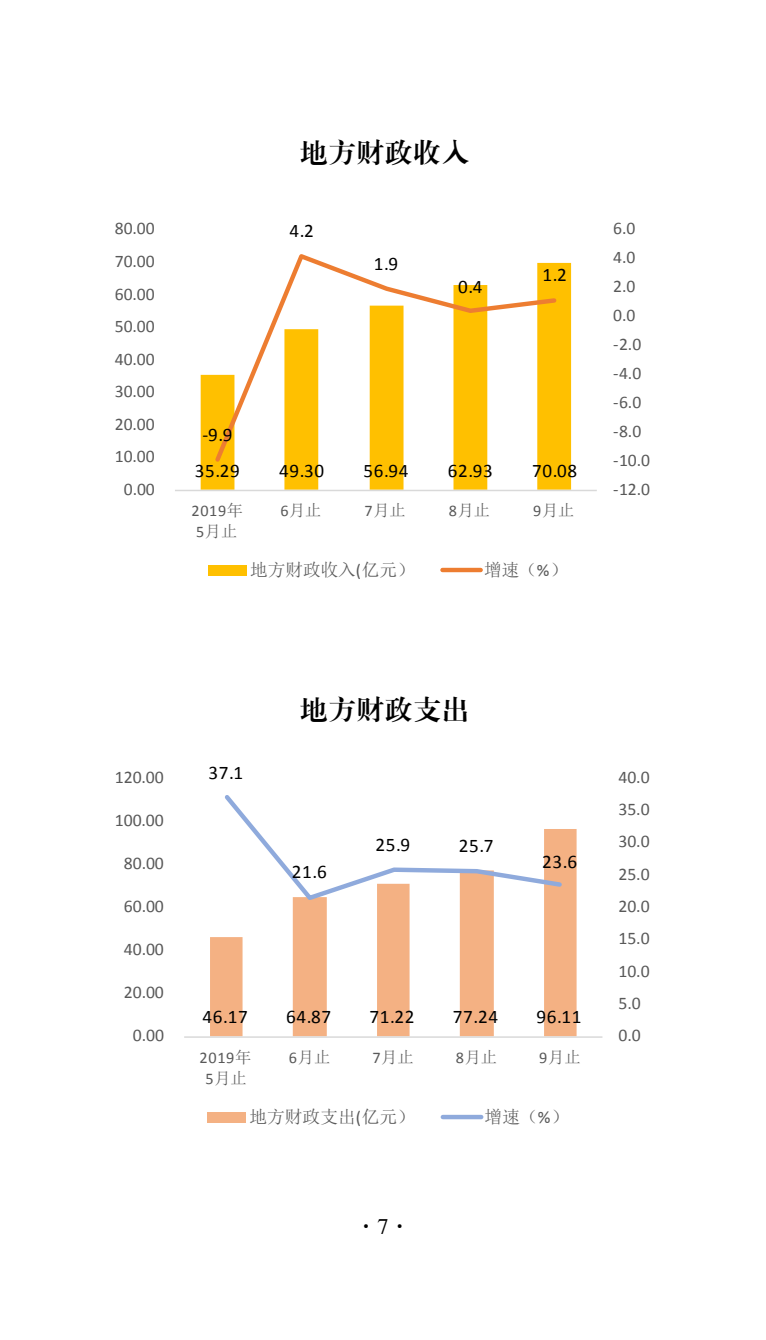
<style>
.page{position:relative;width:766px;height:1340px;background:#fff}
.page>*{position:absolute;margin:0;border:0;box-sizing:border-box;transform-origin:0 0}
.t1{font:27px "FZXBSJW GB1 0";letter-spacing:.05em;color:#000}
.t2{font:22.5px "FZSSJW GB1 0";color:#000}
.t3{font:19.35px "Calibri";letter-spacing:.03em;color:#000}
.t4{font:19.12px "Calibri";letter-spacing:.03em;color:#000}
.t5{font:17.78px "Calibri";letter-spacing:-.005em;color:#595959}
.t6{font:17.78px "Sim Sun";color:#595959}
.t7{font:16.2px "Sim Sun";color:#595959}
.t8{font:16.2px "Calibri";letter-spacing:.04em;color:#595959}
.s1{font-family:"Sim Sun"}
.s2{font-family:"Calibri"}
</style>
<div class="page">
<svg style="left:201px;top:263px;width:370px;height:227px;fill:#ffc000"></svg>
<hr style="left:175px;top:490px;width:421px;height:1px;background:#d9d9d9">
<svg style="left:212px;top:254px;width:347px;height:211px"></svg>
<div style="left:208px;top:565px;width:38px;height:10px;background:#ffc000"></div>
<hr style="left:442px;top:568px;width:38px;height:4px;background:#ed7d31">
<svg style="left:210px;top:829px;width:366px;height:207px"></svg>
<hr style="left:184px;top:1036px;width:418px;height:1px;background:#d9d9d9">
<svg style="left:221px;top:795px;width:343px;height:108px"></svg>
<div style="left:207px;top:1111px;width:38px;height:11px;background:#f4b183"></div>
<div style="left:442px;top:1114px;width:39px;height:5px;background:#8faadc"></div>
<p class="t5" style="left:115px;top:217px;width:41px">80.00</p>
<p class="t5" style="left:115px;top:250px;width:41px">70.00</p>
<p class="t5" style="left:115px;top:282px;width:41px">60.00</p>
<p class="t5" style="left:115px;top:315px;width:41px">50.00</p>
<p class="t5" style="left:115px;top:347px;width:41px">40.00</p>
<p class="t5" style="left:115px;top:380px;width:41px">30.00</p>
<p class="t5" style="left:115px;top:412px;width:41px">20.00</p>
<p class="t5" style="left:115px;top:445px;width:41px">10.00</p>
<p class="t5" style="left:124px;top:477px;width:32px">0.00</p>
<h1 class="t1" style="left:300px;top:138px;width:170px">地方财政收入</h1>
<p class="t4" style="left:289px;top:219px;width:26px">4.2</p>
<p class="t4" style="left:202px;top:422px;width:32px">-9.9</p>
<p class="t4" style="left:374px;top:252px;width:26px">1.9</p>
<p class="t4" style="left:458px;top:274px;width:26px">0.4</p>
<p class="t4" style="left:542px;top:263px;width:26px">1.2</p>
<p class="t4" style="left:195px;top:458px;width:46px">35.29</p>
<p class="t4" style="left:279px;top:458px;width:46px">49.30</p>
<p class="t4" style="left:363px;top:458px;width:46px">56.94</p>
<p class="t4" style="left:447px;top:458px;width:46px">62.93</p>
<p class="t4" style="left:532px;top:458px;width:46px">70.08</p>
<p class="t8" style="left:191px;top:501px;width:53px">2019<span class="s1">年</span></p>
<p class="t7" style="left:196px;top:523px;width:43px"><span class="s2">5</span>月止</p>
<p class="t7" style="left:280px;top:502px;width:43px"><span class="s2">6</span>月止</p>
<p class="t7" style="left:364px;top:502px;width:43px"><span class="s2">7</span>月止</p>
<p class="t7" style="left:449px;top:502px;width:43px"><span class="s2">8</span>月止</p>
<p class="t7" style="left:533px;top:502px;width:43px"><span class="s2">9</span>月止</p>
<p class="t6" style="left:250px;top:560px;width:166px">地方财政收入<span class="s2">(</span>亿元）</p>
<p class="t6" style="left:484px;top:560px;width:85px">增速（<span class="s2">%</span>）</p>
<p class="t5" style="left:613px;top:217px;width:24px">6.0</p>
<p class="t5" style="left:613px;top:246px;width:24px">4.0</p>
<p class="t5" style="left:613px;top:275px;width:24px">2.0</p>
<p class="t5" style="left:613px;top:304px;width:24px">0.0</p>
<p class="t5" style="left:613px;top:333px;width:30px">-2.0</p>
<p class="t5" style="left:613px;top:362px;width:30px">-4.0</p>
<p class="t5" style="left:613px;top:391px;width:30px">-6.0</p>
<p class="t5" style="left:613px;top:420px;width:30px">-8.0</p>
<p class="t5" style="left:613px;top:448px;width:38px">-10.0</p>
<p class="t5" style="left:613px;top:477px;width:38px">-12.0</p>
<p class="t5" style="left:115px;top:765px;width:50px">120.00</p>
<p class="t5" style="left:115px;top:808px;width:50px">100.00</p>
<p class="t5" style="left:124px;top:851px;width:41px">80.00</p>
<p class="t5" style="left:124px;top:894px;width:41px">60.00</p>
<p class="t5" style="left:124px;top:937px;width:41px">40.00</p>
<p class="t5" style="left:124px;top:981px;width:41px">20.00</p>
<p class="t5" style="left:133px;top:1024px;width:33px">0.00</p>
<p class="t3" style="left:208px;top:760px;width:36px">37.1</p>
<h1 class="t1" style="left:300px;top:695px;width:170px">地方财政支出</h1>
<p class="t3" style="left:292px;top:859px;width:36px">21.6</p>
<p class="t3" style="left:375px;top:832px;width:36px">25.9</p>
<p class="t3" style="left:458px;top:833px;width:36px">25.7</p>
<p class="t3" style="left:542px;top:848px;width:36px">23.6</p>
<p class="t3" style="left:202px;top:1004px;width:47px">46.17</p>
<p class="t3" style="left:286px;top:1004px;width:47px">64.87</p>
<p class="t3" style="left:369px;top:1004px;width:47px">71.22</p>
<p class="t3" style="left:453px;top:1004px;width:47px">77.24</p>
<p class="t3" style="left:536px;top:1004px;width:47px">96.11</p>
<p class="t8" style="left:199px;top:1047px;width:53px">2019<span class="s1">年</span></p>
<p class="t7" style="left:205px;top:1069px;width:43px"><span class="s2">5</span>月止</p>
<p class="t7" style="left:289px;top:1049px;width:43px"><span class="s2">6</span>月止</p>
<p class="t7" style="left:372px;top:1049px;width:43px"><span class="s2">7</span>月止</p>
<p class="t7" style="left:455px;top:1049px;width:43px"><span class="s2">8</span>月止</p>
<p class="t7" style="left:539px;top:1049px;width:43px"><span class="s2">9</span>月止</p>
<p class="t6" style="left:249px;top:1107px;width:167px">地方财政支出<span class="s2">(</span>亿元）</p>
<p class="t6" style="left:484px;top:1107px;width:86px">增速（<span class="s2">%</span>）</p>
<p class="t2" style="left:355px;top:1214px;width:58px">·7·</p>
<p class="t5" style="left:618px;top:765px;width:33px">40.0</p>
<p class="t5" style="left:618px;top:797px;width:33px">35.0</p>
<p class="t5" style="left:618px;top:830px;width:33px">30.0</p>
<p class="t5" style="left:618px;top:862px;width:33px">25.0</p>
<p class="t5" style="left:618px;top:894px;width:33px">20.0</p>
<p class="t5" style="left:618px;top:927px;width:33px">15.0</p>
<p class="t5" style="left:618px;top:959px;width:33px">10.0</p>
<p class="t5" style="left:618px;top:991px;width:24px">5.0</p>
<p class="t5" style="left:618px;top:1024px;width:24px">0.0</p>
</div>
